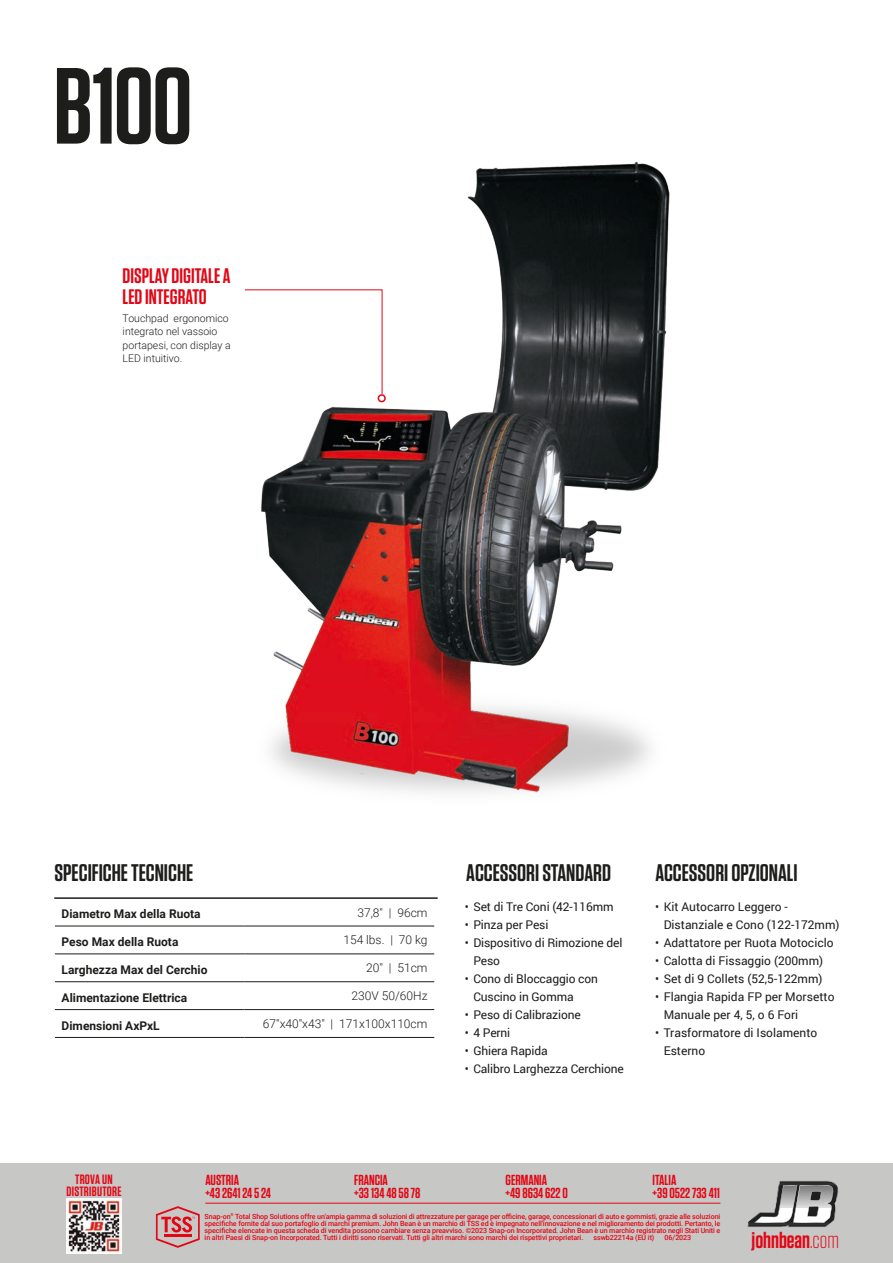
<style>
.page{position:relative;width:893px;height:1263px;background:#fff}
.page>*{position:absolute;margin:0;border:0;box-sizing:border-box;transform-origin:0 0}
.t1{font:600 108px "Tungsten";color:#1d1d1b}
.t2{font:600 24px "Tungsten";color:#1d1d1b}
.t3{font:600 22.8px "Tungsten";color:#e30614}
.t4{font:600 21px "Tungsten";color:#e30614}
.t5{font:600 14.55px "Tungsten";color:#e30614}
.t6{font:600 13.5px/12px "Tungsten";letter-spacing:.02em;color:#e30614;text-align:center}
.t7{font:12px/18px "Roboto";color:#1d1d1b}
.t8{font:700 12px "Roboto";color:#1d1d1b}
.t9{font:300 12px "Roboto";color:#1d1d1b}
.t10{font:300 10.5px/13.5px "Roboto";color:#1d1d1b}
.t11{font:500 7.2px/7.2px "Roboto";letter-spacing:-.01em;color:#e30614;text-align:justify}
.s1{font-weight:300}
</style>
<div class="page">
<div style="left:0;top:1164px;width:893px;height:99px;background:#c7c7c6"></div>
<img style="left:66px;top:1198px;width:56px;height:56px">
<svg style="left:156px;top:1206px;width:44px;height:42px"></svg>
<hr style="left:165px;top:1234px;width:27px;height:3px;background:#e30614">
<svg style="left:747px;top:1181px;width:92px;height:46px"></svg>
<img style="left:261px;top:161px;width:409px;height:632px">
<svg style="left:244px;top:289px;width:144px;height:114px"></svg>
<hr style="left:55px;top:926px;width:190px;height:1px;background:#1d1d1b">
<hr style="left:245px;top:926px;width:189px;height:1px;background:#1d1d1b">
<hr style="left:55px;top:954px;width:190px;height:1px;background:#1d1d1b">
<hr style="left:245px;top:954px;width:189px;height:1px;background:#1d1d1b">
<hr style="left:55px;top:981px;width:190px;height:1px;background:#1d1d1b">
<hr style="left:245px;top:981px;width:189px;height:1px;background:#1d1d1b">
<hr style="left:55px;top:1009px;width:190px;height:1px;background:#1d1d1b">
<hr style="left:245px;top:1009px;width:189px;height:1px;background:#1d1d1b">
<hr style="left:55px;top:1037px;width:190px;height:1px;background:#1d1d1b">
<hr style="left:245px;top:1037px;width:189px;height:1px;background:#1d1d1b">
<hr style="left:54px;top:897px;width:384px;height:2px;background:#1d1d1b">
<hr style="left:205px;top:1203px;width:515px;height:1px;background:#e30614">
<p class="t1" style="left:53px;top:49px;width:141px">B100</p>
<p class="t4" style="left:123px;top:265px;width:109px">DISPLAY DIGITALE A</p>
<p class="t4" style="left:123px;top:286px;width:86px">LED INTEGRATO</p>
<p class="t10" style="left:123px;top:311px;width:109px">Touchpad ergonomico integrato nel vassoio portapesi, con display a<br>LED intuitivo.</p>
<p class="t2" style="left:55px;top:860px;width:140px">SPECIFICHE TECNICHE</p>
<p class="t2" style="left:466px;top:860px;width:146px">ACCESSORI STANDARD</p>
<p class="t2" style="left:655px;top:860px;width:144px">ACCESSORI OPZIONALI</p>
<p class="t8" style="left:62px;top:906px;width:140px">Diametro Max della Ruota</p>
<p class="t9" style="left:357px;top:904px;width:72px">37,8" | 96cm</p>
<p class="t8" style="left:62px;top:933px;width:118px">Peso Max della Ruota</p>
<p class="t9" style="left:343px;top:932px;width:86px">154 lbs. | 70 kg</p>
<p class="t8" style="left:62px;top:961px;width:147px">Larghezza Max del Cerchio</p>
<p class="t9" style="left:366px;top:960px;width:63px">20" | 51cm</p>
<p class="t8" style="left:62px;top:989px;width:127px">Alimentazione Elettrica</p>
<p class="t9" style="left:352px;top:987px;width:77px">230V 50/60Hz</p>
<p class="t8" style="left:62px;top:1017px;width:100px">Dimensioni AxPxL</p>
<p class="t9" style="left:263px;top:1015px;width:166px">67"x40"x43" | 171x100x110cm</p>
<p class="t7" style="left:465px;top:897px;width:150px">• Set di Tre Coni (42-116mm</p>
<p class="t7" style="left:465px;top:915px;width:85px">• Pinza per Pesi</p>
<p class="t7" style="left:473px;top:933px;width:151px;text-indent:-9px">• Dispositivo di Rimozione del<br>Peso</p>
<p class="t7" style="left:473px;top:969px;width:126px;text-indent:-9px">• Cono di Bloccaggio con<br>Cuscino in Gomma</p>
<p class="t7" style="left:465px;top:1005px;width:117px">• Peso di Calibrazione</p>
<p class="t7" style="left:465px;top:1023px;width:47px">• 4 Perni</p>
<p class="t7" style="left:465px;top:1041px;width:84px">• Ghiera Rapida</p>
<p class="t7" style="left:465px;top:1059px;width:161px">• Calibro Larghezza Cerchione</p>
<p class="t7" style="left:664px;top:898px;width:177px;text-indent:-9px">• Kit Autocarro Leggero -<br>Distanziale e Cono (122-172mm)</p>
<p class="t7" style="left:655px;top:934px;width:180px">• Adattatore per Ruota Motociclo</p>
<p class="t7" style="left:655px;top:952px;width:170px">• Calotta di Fissaggio (200mm)</p>
<p class="t7" style="left:655px;top:970px;width:169px">• Set di 9 Collets (52,5-122mm)</p>
<p class="t7" style="left:664px;top:988px;width:172px;text-indent:-9px">• Flangia Rapida FP per Morsetto<br>Manuale per 4, 5, o 6 Fori</p>
<p class="t7" style="left:664px;top:1024px;width:155px;text-indent:-9px">• Trasformatore di Isolamento<br>Esterno</p>
<p class="t6" style="left:66px;top:1173px;width:57px">TROVA UN<br>DISTRIBUTORE</p>
<p class="t5" style="left:205px;top:1172px;width:35px">AUSTRIA</p>
<p class="t5" style="left:205px;top:1185px;width:67px">+43 2641 24 5 24</p>
<p class="t5" style="left:354px;top:1172px;width:35px">FRANCIA</p>
<p class="t5" style="left:354px;top:1185px;width:68px">+33 134 48 58 78</p>
<p class="t5" style="left:506px;top:1172px;width:43px">GERMANIA</p>
<p class="t5" style="left:506px;top:1185px;width:64px">+49 8634 622 0</p>
<p class="t5" style="left:653px;top:1172px;width:25px">ITALIA</p>
<p class="t5" style="left:653px;top:1185px;width:69px">+39 0522 733 411</p>
<p class="t11" style="left:205px;top:1212px;width:517px">Snap-on<sup>®</sup> Total Shop Solutions offre un'ampia gamma di soluzioni di attrezzature per garage per officine, garage, concessionari di auto e gommisti, grazie alle soluzioni specifiche fornite dal suo portafoglio di marchi premium. John Bean è un marchio di TSS ed è impegnato nell'innovazione e nel miglioramento dei prodotti. Pertanto, le specifiche elencate in questa scheda di vendita possono cambiare senza preavviso. ©2023 Snap-on Incorporated. John Bean è un marchio registrato negli Stati Uniti e in altri Paesi di Snap-on Incorporated. Tutti i diritti sono riservati. Tutti gli altri marchi sono marchi dei rispettivi proprietari.</p>
<p class="t11" style="left:593px;top:1233px;width:62px">sswb22214a (EU it)</p>
<p class="t11" style="left:665px;top:1233px;width:28px">06/2023</p>
<p class="t3" style="left:752px;top:1228px;width:89px">johnbean<span class="s1">.com</span></p>
</div>
